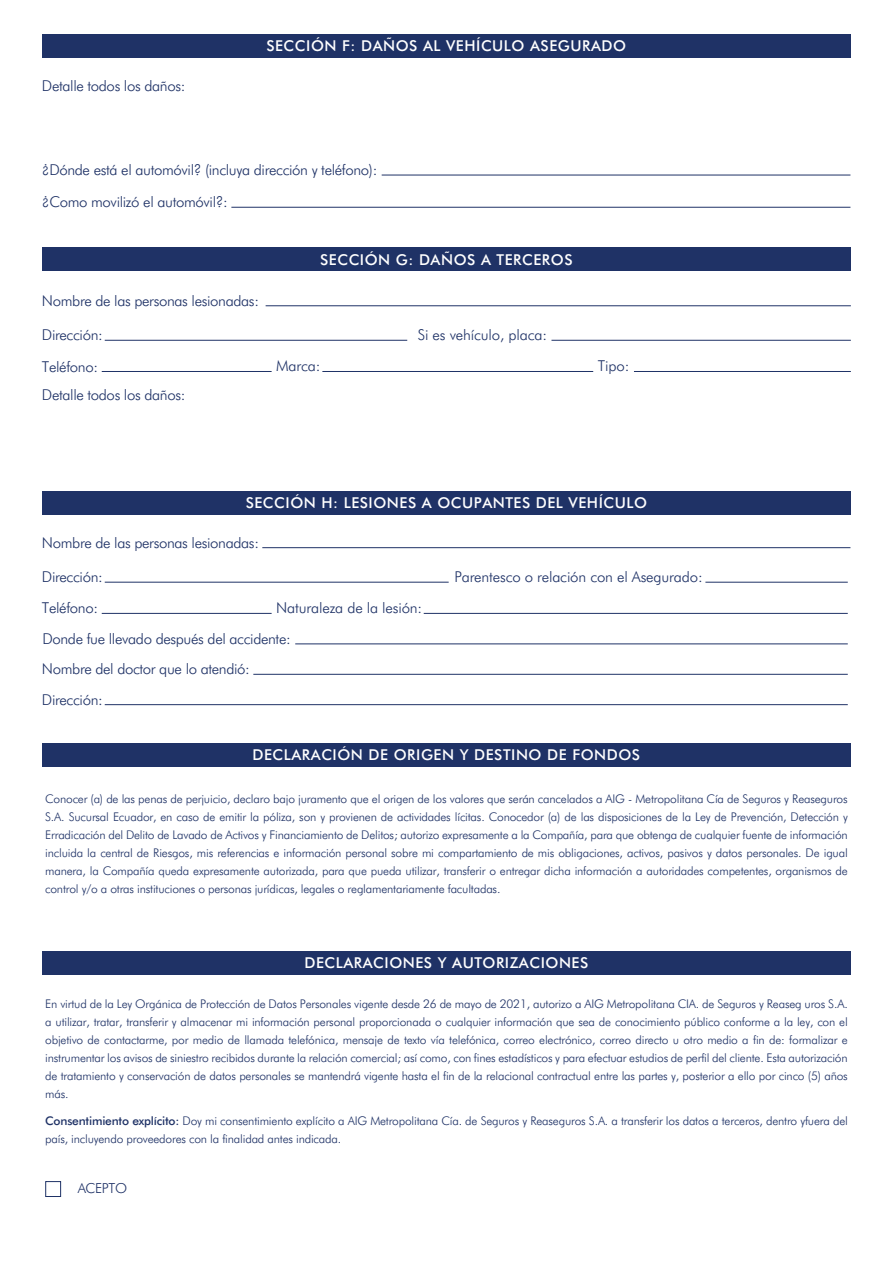
<style>
.page{position:relative;width:893px;height:1263px;background:#fff}
.page>*{position:absolute;margin:0;border:0;box-sizing:border-box;transform-origin:0 0}
.t1{font:300 15px/32.2px "AIG Futura";letter-spacing:-.025em;color:#1f3266}
.t2{font:500 15px "AIG Futura";letter-spacing:.035em;color:#fff}
.t3{font:300 13.8px "AIG Futura";letter-spacing:-.025em;color:#1f3266}
.t4{font:300 12px/18px "AIG Futura";letter-spacing:-.015em;color:#1f3266;text-align:justify}
.s1{font-weight:500}
</style>
<div class="page">
<div style="left:42px;top:34px;width:809px;height:24px;background:#1f3266"></div>
<hr style="left:382px;top:175px;width:468px;height:1px;background:#1f3266">
<hr style="left:231px;top:207px;width:619px;height:1px;background:#1f3266">
<div style="left:42px;top:248px;width:809px;height:23px;background:#1f3266"></div>
<hr style="left:266px;top:305px;width:585px;height:1px;background:#1f3266">
<hr style="left:105px;top:340px;width:302px;height:1px;background:#1f3266">
<hr style="left:551px;top:340px;width:300px;height:1px;background:#1f3266">
<hr style="left:102px;top:371px;width:170px;height:1px;background:#1f3266">
<hr style="left:634px;top:371px;width:217px;height:1px;background:#1f3266">
<hr style="left:322px;top:371px;width:271px;height:1px;background:#1f3266">
<hr style="left:253px;top:674px;width:595px;height:1px;background:#1f3266">
<div style="left:42px;top:491px;width:809px;height:24px;background:#1f3266"></div>
<div style="left:42px;top:743px;width:809px;height:24px;background:#1f3266"></div>
<div style="left:42px;top:951px;width:809px;height:24px;background:#1f3266"></div>
<hr style="left:262px;top:547px;width:588px;height:1px;background:#1f3266">
<hr style="left:105px;top:582px;width:344px;height:1px;background:#1f3266">
<hr style="left:705px;top:582px;width:143px;height:1px;background:#1f3266">
<hr style="left:105px;top:704px;width:743px;height:1px;background:#1f3266">
<hr style="left:102px;top:613px;width:170px;height:1px;background:#1f3266">
<hr style="left:424px;top:613px;width:424px;height:1px;background:#1f3266">
<hr style="left:295px;top:644px;width:553px;height:1px;background:#1f3266">
<div style="left:46px;top:1181px;width:15px;height:16px;border:1px solid #1f3266"></div>
<p class="t1" style="left:42px;top:69px;width:145px">Detalle todos los daños:</p>
<p class="t2" style="left:266px;top:37px;width:361px">SECCIÓN F: DAÑOS AL VEHÍCULO ASEGURADO</p>
<p class="t1" style="left:42px;top:153px;width:337px">¿Dónde está el automóvil? (incluya dirección y teléfono): ¿Como movilizó el automóvil?:</p>
<p class="t1" style="left:42px;top:284px;width:218px">Nombre de las personas lesionadas:</p>
<p class="t1" style="left:42px;top:319px;width:62px">Dirección:</p>
<p class="t2" style="left:320px;top:250px;width:254px">SECCIÓN G: DAÑOS A TERCEROS</p>
<p class="t1" style="left:418px;top:318px;width:131px">Si es vehículo, placa:</p>
<p class="t1" style="left:42px;top:350px;width:58px">Teléfono:</p>
<p class="t1" style="left:276px;top:349px;width:46px">Marca:</p>
<p class="t1" style="left:598px;top:349px;width:33px">Tipo:</p>
<p class="t1" style="left:42px;top:379px;width:145px">Detalle todos los daños:</p>
<p class="t2" style="left:246px;top:494px;width:403px">SECCIÓN H: LESIONES A OCUPANTES DEL VEHÍCULO</p>
<p class="t1" style="left:42px;top:526px;width:218px">Nombre de las personas lesionadas:</p>
<p class="t1" style="left:42px;top:561px;width:62px">Dirección:</p>
<p class="t1" style="left:42px;top:592px;width:58px">Teléfono:</p>
<p class="t1" style="left:276px;top:591px;width:148px">Naturaleza de la lesión:</p>
<p class="t1" style="left:42px;top:622px;width:250px">Donde fue llevado después del accidente:</p>
<p class="t1" style="left:42px;top:653px;width:209px">Nombre del doctor que lo atendió:</p>
<p class="t1" style="left:42px;top:683px;width:62px">Dirección:</p>
<p class="t1" style="left:454px;top:560px;width:250px">Parentesco o relación con el Asegurado:</p>
<p class="t2" style="left:252px;top:745px;width:389px">DECLARACIÓN DE ORIGEN Y DESTINO DE FONDOS</p>
<p class="t4" style="left:45px;top:790px;width:804px">Conocer (a) de las penas de perjuicio, declaro bajo juramento que el origen de los valores que serán cancelados a AIG - Metropolitana Cía de Seguros y Reaseguros S.A. Sucursal Ecuador, en caso de emitir la póliza, son y provienen de actividades lícitas. Conocedor (a) de las disposiciones de la Ley de Prevención, Detección y Erradicación del Delito de Lavado de Activos y Financiamiento de Delitos; autorizo expresamente a la Compañía, para que obtenga de cualquier fuente de información incluida la central de Riesgos, mis referencias e información personal sobre mi compartamiento de mis obligaciones, activos, pasivos y datos personales. De igual manera, la Compañía queda expresamente autorizada, para que pueda utilizar, transferir o entregar dicha información a autoridades competentes, organismos de control y/o a otras instituciones o personas jurídicas, legales o reglamentariamente facultadas.</p>
<p class="t2" style="left:304px;top:954px;width:285px">DECLARACIONES Y AUTORIZACIONES</p>
<p class="t4" style="left:45px;top:995px;width:804px">En virtud de la Ley Orgánica de Protección de Datos Personales vigente desde 26 de mayo de 2021, autorizo a AIG Metropolitana CIA. de Seguros y Reaseg uros S.A. a utilizar, tratar, transferir y almacenar mi información personal proporcionada o cualquier información que sea de conocimiento público conforme a la ley, con el objetivo de contactarme, por medio de llamada telefónica, mensaje de texto vía telefónica, correo electrónico, correo directo u otro medio a fin de: formalizar e instrumentar los avisos de siniestro recibidos durante la relación comercial; así como, con fines estadísticos y para efectuar estudios de perfil del cliente. Esta autorización de tratamiento y conservación de datos personales se mantendrá vigente hasta el fin de la relacional contractual entre las partes y, posterior a ello por cinco (5) años más.</p>
<p class="t4" style="left:45px;top:1112px;width:804px"><span class="s1">Consentimiento explícito:</span> Doy mi consentimiento explícito a AIG Metropolitana Cía. de Seguros y Reaseguros S.A. a transferir los datos a terceros, dentro yfuera del país, incluyendo proveedores con la finalidad antes indicada.</p>
<p class="t3" style="left:78px;top:1179px;width:51px">ACEPTO</p>
</div>
